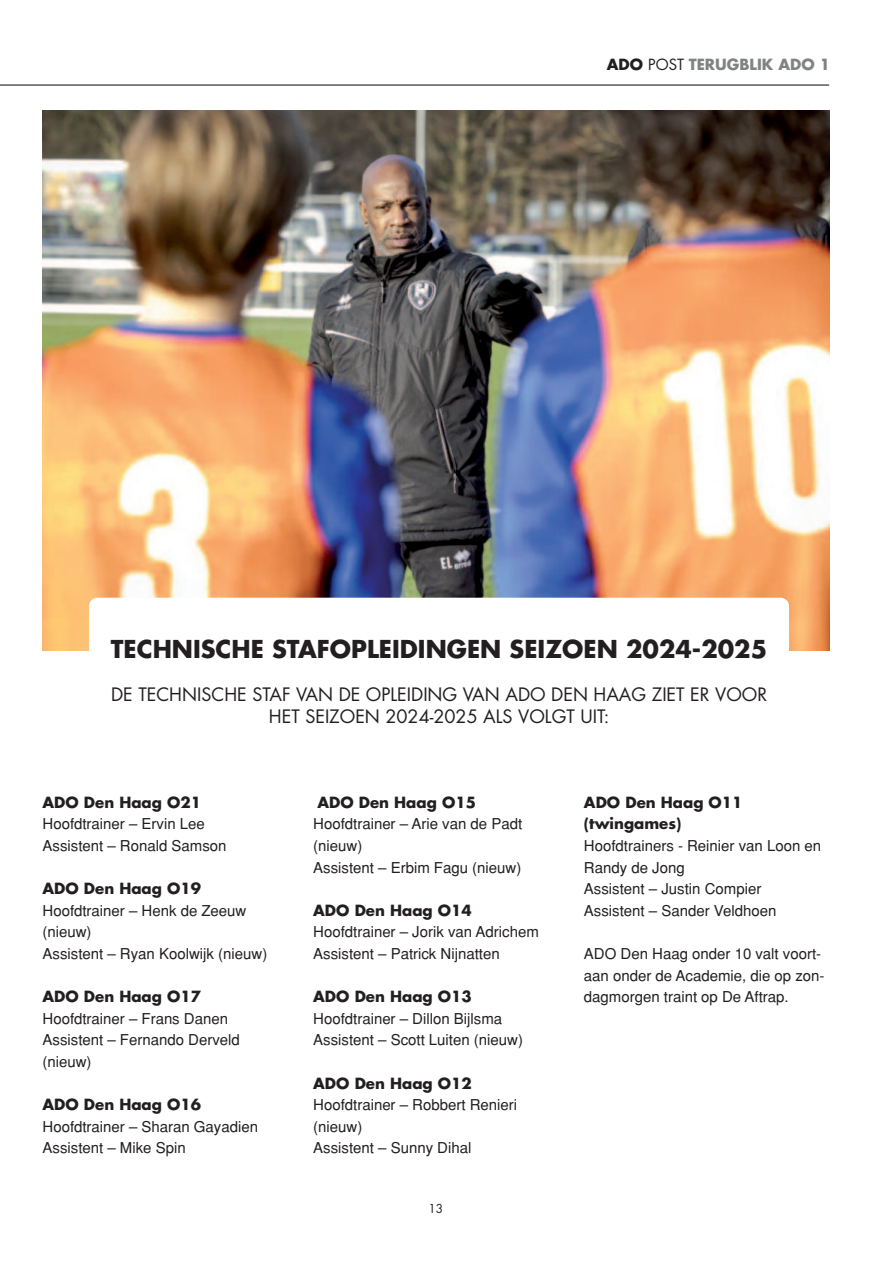
<style>
.page{position:relative;width:893px;height:1263px;background:#fff}
.page>*{position:absolute;margin:0;border:0;box-sizing:border-box;transform-origin:0 0}
.t1{font:700 24px "Futura";color:#231f20}
.t2{font:18px/21.6px "Futura";color:#231f20;text-align:center}
.t3{font:15px/21.6px "Helvetica";color:#231f20}
.t4{font:700 15px/21.6px "Futura";color:#231f20}
.t5{font:700 15px "Futura";color:#808285}
.t6{font:12px "Futura";color:#231f20}
.s1{color:#231f20}
.s2{font-weight:400;color:#231f20}
</style>
<div class="page">
<hr style="left:0;top:84px;width:829px;height:2px;background:#231f20">
<img style="left:43px;top:111px;width:786px;height:540px">
<div style="left:89px;top:598px;width:700px;height:156px;background:#fff;border-radius:9px"></div>
<p class="t5" style="left:607px;top:58px;width:225px"><span class="s1">ADO</span> <span class="s2">POST</span> TERUGBLIK ADO 1</p>
<h1 class="t1" style="left:111px;top:638px;width:658px">TECHNISCHE STAFOPLEIDINGEN SEIZOEN 2024-2025</h1>
<p class="t2" style="left:111px;top:684px;width:657px">DE TECHNISCHE STAF VAN DE OPLEIDING VAN ADO DEN HAAG ZIET ER VOOR<br>HET SEIZOEN 2024-2025 ALS VOLGT UIT:</p>
<p class="t4" style="left:43px;top:792px;width:160px">ADO Den Haag O21</p>
<p class="t3" style="left:43px;top:813px;width:186px">Hoofdtrainer – Ervin Lee<br>Assistent – Ronald Samson</p>
<p class="t4" style="left:43px;top:879px;width:160px">ADO Den Haag O19</p>
<p class="t3" style="left:43px;top:899px;width:226px">Hoofdtrainer – Henk de Zeeuw (nieuw)<br>Assistent – Ryan Koolwijk (nieuw)</p>
<p class="t4" style="left:43px;top:987px;width:160px">ADO Den Haag O17</p>
<p class="t3" style="left:43px;top:1007px;width:199px">Hoofdtrainer – Frans Danen<br>Assistent – Fernando Derveld (nieuw)</p>
<p class="t4" style="left:43px;top:1095px;width:160px">ADO Den Haag O16</p>
<p class="t3" style="left:43px;top:1115px;width:217px">Hoofdtrainer – Sharan Gayadien<br>Assistent – Mike Spin</p>
<p class="t4" style="left:317px;top:792px;width:160px">ADO Den Haag O15</p>
<p class="t3" style="left:313px;top:813px;width:210px">Hoofdtrainer – Arie van de Padt (nieuw)<br>Assistent – Erbim Fagu (nieuw)</p>
<p class="t4" style="left:313px;top:900px;width:160px">ADO Den Haag O14</p>
<p class="t3" style="left:313px;top:921px;width:227px">Hoofdtrainer – Jorik van Adrichem<br>Assistent – Patrick Nijnatten</p>
<p class="t4" style="left:313px;top:987px;width:160px">ADO Den Haag O13</p>
<p class="t3" style="left:313px;top:1007px;width:211px">Hoofdtrainer – Dillon Bijlsma<br>Assistent – Scott Luiten (nieuw)</p>
<p class="t4" style="left:313px;top:1073px;width:160px">ADO Den Haag O12</p>
<p class="t3" style="left:313px;top:1094px;width:205px">Hoofdtrainer – Robbert Renieri (nieuw)<br>Assistent – Sunny Dihal</p>
<p class="t6" style="left:428px;top:1201px;width:16px">13</p>
<p class="t4" style="left:584px;top:792px;width:160px">ADO Den Haag O11 (twingames)</p>
<p class="t3" style="left:584px;top:835px;width:239px">Hoofdtrainers - Reinier van Loon en<br>Randy de Jong<br>Assistent – Justin Compier<br>Assistent – Sander Veldhoen</p>
<p class="t3" style="left:584px;top:943px;width:242px">ADO Den Haag onder 10 valt voort&shy;aan onder de Academie, die op zon&shy;dagmorgen traint op De Aftrap.</p>
</div>
